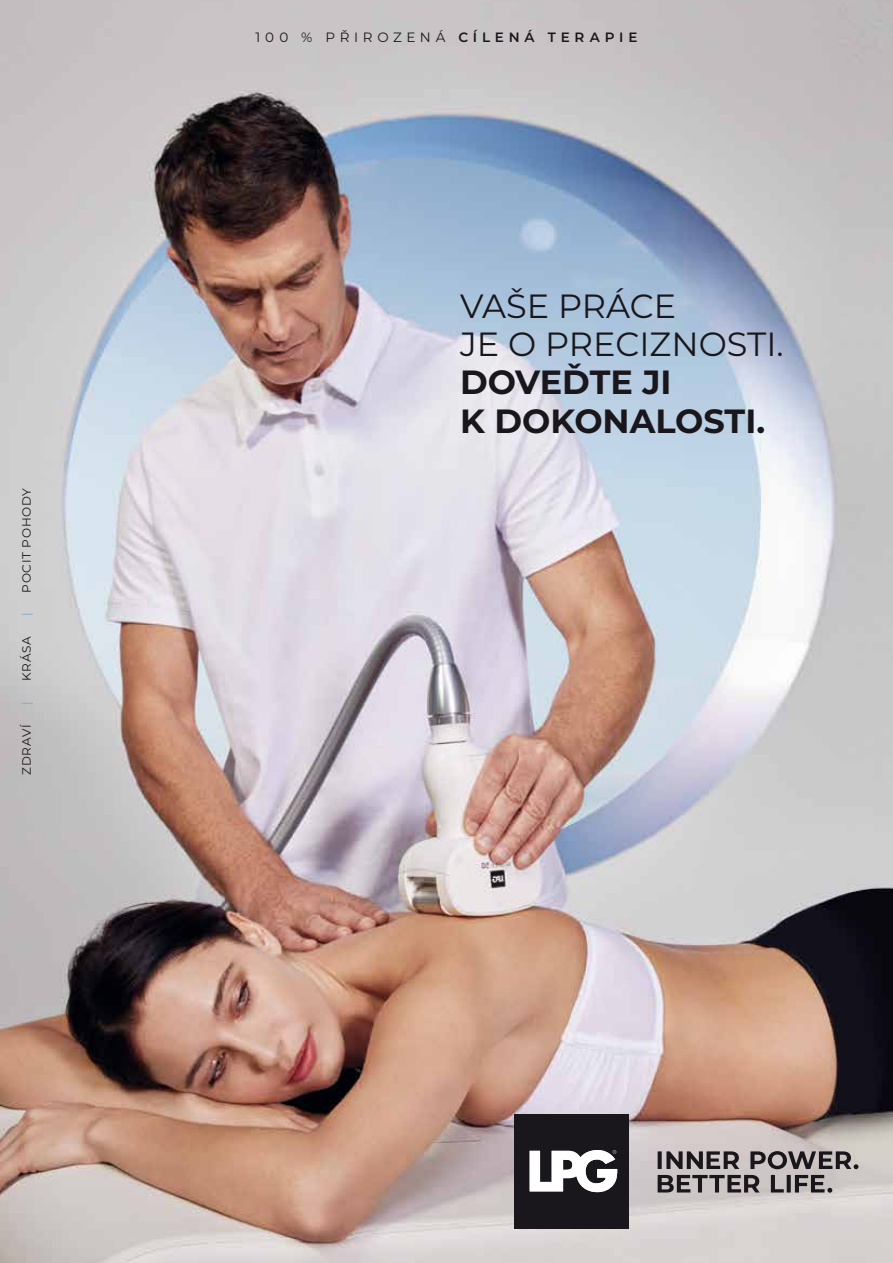
<style>
.page{position:relative;width:893px;height:1263px;background:#fff}
.page>*{position:absolute;margin:0;border:0;box-sizing:border-box;transform-origin:0 0}
.t1{font:33.6px/38.2px "Montserrat";color:#1a171c}
.t2{font:700 33.6px/38.2px "Montserrat";color:#1a171c}
.t3{font:13.5px "Montserrat";letter-spacing:.35em;color:#1a171c}
.t4{font:12px "Montserrat";letter-spacing:.06em;color:#1a171c}
.t5{font:12px "Montserrat";color:#81a3d1}
.s1{font-weight:600}
</style>
<div class="page">
<img style="left:0;top:0;width:893px;height:1263px">
<div style="left:514px;top:1114px;width:114px;height:114px;background:#1a171c"></div>
<svg style="left:530px;top:1150px;width:87px;height:42px"></svg>
<svg style="left:658px;top:1175px;width:174px;height:18px;background:#7d7879"></svg>
<svg style="left:658px;top:1151px;width:200px;height:18px;background:#797374"></svg>
<p class="t4" style="left:18px;top:593px;width:106px;rotate:-90deg">POCIT POHODY</p>
<p class="t5" style="left:18px;top:616px;width:5px;rotate:-90deg">|</p>
<p class="t4" style="left:18px;top:681px;width:46px;rotate:-90deg">KRÁSA</p>
<p class="t5" style="left:18px;top:705px;width:5px;rotate:-90deg">|</p>
<p class="t4" style="left:18px;top:775px;width:52px;rotate:-90deg">ZDRAVÍ</p>
<p class="t3" style="left:256px;top:28px;width:383px">100 % PŘIROZENÁ <span class="s1">CÍLENÁ TERAPIE</span></p>
<h1 class="t1" style="left:460px;top:286px;width:325px">VAŠE PRÁCE<br>JE O PRECIZNOSTI.</h1>
<h1 class="t2" style="left:460px;top:362px;width:307px">DOVEĎTE JI<br>K DOKONALOSTI.</h1>
</div>
